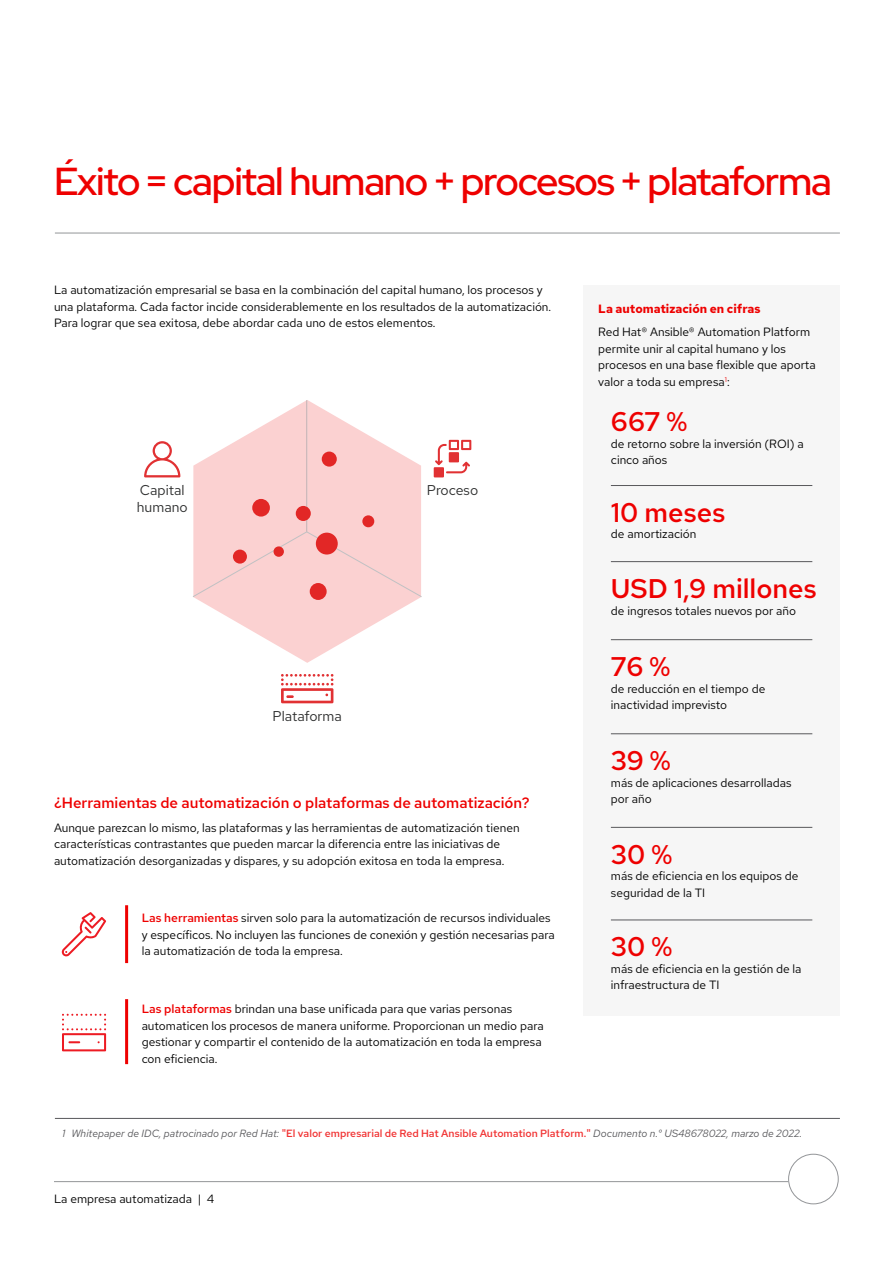
<style>
.page{position:relative;width:893px;height:1263px;background:#fff}
.page>*{position:absolute;margin:0;border:0;box-sizing:border-box;transform-origin:0 0}
.t1{font:500 39px "Red Hat Display";letter-spacing:-.03em;color:#e00}
.t2{font:500 27px "Red Hat Text";color:#e00}
.t3{font:500 15px "Red Hat Text";color:#e00}
.t4{font:14.25px/17px "Red Hat Text";color:#2e2f2f}
.t5{font:12px/16.5px "Red Hat Text";color:#000}
.t6{font:700 12px "Red Hat Text";color:#e00}
.t7{font:italic 10.5px "Red Hat Text";color:#58585b}
.s1{font-weight:500;color:#e00}
.s2{font-weight:500;font-style:normal;color:#f13333}
</style>
<div class="page">
<hr style="left:54px;top:1181px;width:734px;height:1px;background:#939598">
<div style="left:788px;top:1154px;width:51px;height:50px;border:1px solid #939598;border-radius:50%"></div>
<hr style="left:55px;top:233px;width:785px;height:1px;background:#939598">
<hr style="left:55px;top:1118px;width:785px;height:1px;background:#58585b">
<svg style="left:193px;top:400px;width:228px;height:263px;fill:#fbd1d1"></svg>
<hr style="left:306px;top:400px;width:1px;height:132px;background:#c0c1c3">
<div style="left:193px;top:531px;width:229px;height:66px;background:#fbd1d1"></div>
<svg style="left:144px;top:441px;width:36px;height:36px"></svg>
<svg style="left:281px;top:674px;width:52px;height:29px"></svg>
<svg style="left:435px;top:440px;width:36px;height:33px"></svg>
<div style="left:449px;top:452px;width:10px;height:10px;background:#e13133"></div>
<div style="left:434px;top:467px;width:10px;height:10px;background:#e13133"></div>
<div style="left:322px;top:452px;width:15px;height:15px;background:#e22726;border-radius:50%"></div>
<div style="left:362px;top:515px;width:12px;height:12px;background:#e22726;border-radius:50%"></div>
<div style="left:296px;top:506px;width:15px;height:15px;background:#e22726;border-radius:50%"></div>
<div style="left:233px;top:550px;width:14px;height:14px;background:#e22726;border-radius:50%"></div>
<div style="left:310px;top:583px;width:17px;height:17px;background:#e22726;border-radius:50%"></div>
<div style="left:316px;top:533px;width:22px;height:21px;background:#e22726;border-radius:50%"></div>
<div style="left:274px;top:546px;width:10px;height:11px;background:#e22726;border-radius:50%"></div>
<div style="left:252px;top:499px;width:18px;height:18px;background:#e22726;border-radius:50%"></div>
<hr style="left:125px;top:905px;width:3px;height:58px;background:#e00">
<svg style="left:61px;top:912px;width:45px;height:45px"></svg>
<hr style="left:125px;top:999px;width:3px;height:65px;background:#e00">
<svg style="left:62px;top:1014px;width:44px;height:37px"></svg>
<div style="left:583px;top:285px;width:257px;height:730px;background:#f6f6f6"></div>
<hr style="left:611px;top:561px;width:201px;height:1px;background:#58585b">
<hr style="left:611px;top:485px;width:201px;height:1px;background:#58585b">
<hr style="left:611px;top:639px;width:201px;height:1px;background:#58585b">
<hr style="left:611px;top:733px;width:201px;height:1px;background:#58585b">
<hr style="left:611px;top:827px;width:201px;height:1px;background:#58585b">
<hr style="left:611px;top:919px;width:201px;height:1px;background:#58585b">
<h1 class="t1" style="left:54px;top:156px;width:779px">Éxito = capital humano + procesos + plataforma</h1>
<p class="t5" style="left:54px;top:281px;width:499px">La automatización empresarial se basa en la combinación del capital humano, los procesos y una plataforma. Cada factor incide considerablemente en los resultados de la automatización.<br>Para lograr que sea exitosa, debe abordar cada uno de estos elementos.</p>
<p class="t4" style="left:137px;top:482px;width:52px">Capital humano</p>
<p class="t4" style="left:273px;top:707px;width:71px">Plataforma</p>
<p class="t4" style="left:427px;top:482px;width:53px">Proceso</p>
<p class="t3" style="left:54px;top:793px;width:477px">¿Herramientas de automatización o plataformas de automatización?</p>
<p class="t5" style="left:54px;top:819px;width:467px">Aunque parezcan lo mismo, las plataformas y las herramientas de automatización tienen características contrastantes que pueden marcar la diferencia entre las iniciativas de automatización desorganizadas y dispares, y su adopción exitosa en toda la empresa.</p>
<p class="t5" style="left:142px;top:909px;width:415px"><span class="s1">Las herramientas</span> sirven solo para la automatización de recursos individuales y específicos. No incluyen las funciones de conexión y gestión necesarias para la automatización de toda la empresa.</p>
<p class="t5" style="left:142px;top:1001px;width:403px"><span class="s1">Las plataformas</span> brindan una base unificada para que varias personas automaticen los procesos de manera uniforme. Proporcionan un medio para gestionar y compartir el contenido de la automatización en toda la empresa con eficiencia.</p>
<p class="t6" style="left:598px;top:301px;width:164px">La automatización en cifras</p>
<p class="t5" style="left:598px;top:323px;width:219px">Red Hat® Ansible® Automation Platform permite unir al capital humano y los procesos en una base flexible que aporta valor a toda su empresa<sup>1</sup>:</p>
<h2 class="t2" style="left:611px;top:404px;width:78px">667 %</h2>
<p class="t5" style="left:611px;top:435px;width:194px">de retorno sobre la inversión (ROI) a cinco años</p>
<h2 class="t2" style="left:611px;top:495px;width:116px">10 meses</h2>
<p class="t5" style="left:611px;top:526px;width:87px">de amortización</p>
<h2 class="t2" style="left:611px;top:571px;width:207px">USD 1,9 millones</h2>
<p class="t5" style="left:611px;top:602px;width:187px">de ingresos totales nuevos por año</p>
<h2 class="t2" style="left:611px;top:649px;width:61px">76 %</h2>
<p class="t5" style="left:611px;top:680px;width:156px">de reducción en el tiempo de inactividad imprevisto</p>
<h2 class="t2" style="left:611px;top:743px;width:61px">39 %</h2>
<p class="t5" style="left:611px;top:774px;width:182px">más de aplicaciones desarrolladas por año</p>
<h2 class="t2" style="left:611px;top:836px;width:63px">30 %</h2>
<p class="t5" style="left:611px;top:867px;width:189px">más de eficiencia en los equipos de seguridad de la TI</p>
<h2 class="t2" style="left:611px;top:929px;width:63px">30 %</h2>
<p class="t5" style="left:611px;top:960px;width:192px">más de eficiencia en la gestión de la infraestructura de TI</p>
<p class="t7" style="left:62px;top:1126px;width:741px">1 Whitepaper de IDC, patrocinado por Red Hat: <span class="s2">"El valor empresarial de Red Hat Ansible Automation Platform."</span> Documento n.° US48678022, marzo de 2022.</p>
<p class="t5" style="left:54px;top:1190px;width:162px">La empresa automatizada | 4</p>
</div>
